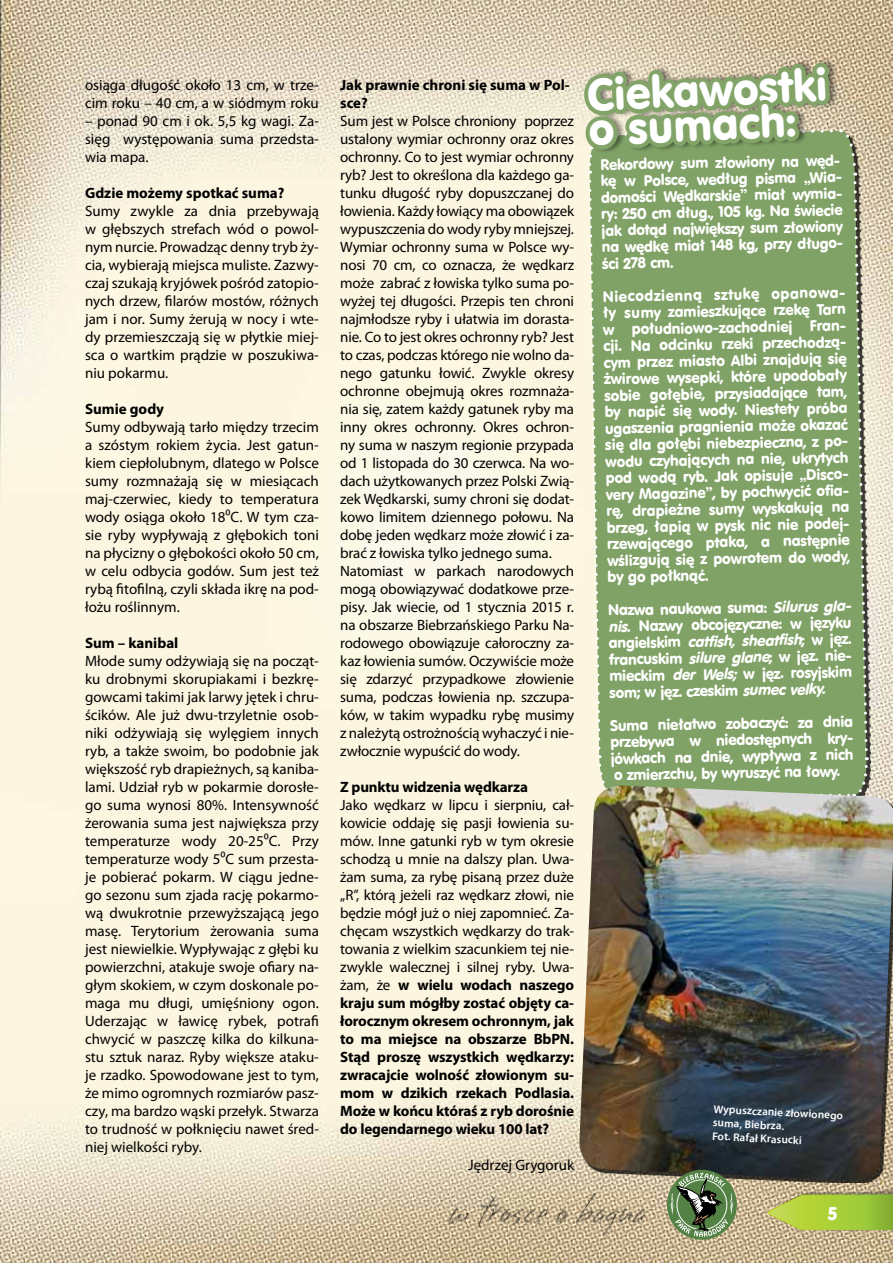
<style>
.page{position:relative;width:893px;height:1263px;background:#fff}
.page>*{position:absolute;margin:0;border:0;box-sizing:border-box;transform-origin:0 0}
.t1{font:44.25px/34.3px "VAG Rounded EU";color:#fff}
.t2{font:18px "VAG Rounded EU";color:#000}
.t3{font:15px/18px "Myriad Pro";letter-spacing:-.01em;color:#000;text-align:justify}
.t4{font:15px/16.5px "VAG Rounded EU";color:#fff}
.t5{font:700 15px/18px "Myriad Pro";color:#000}
.t6{font:600 11.25px/13.5px "Myriad Pro";color:#fff}
.s1{font-weight:700}
.s2{font-style:italic}
.s3{color:#fff}
</style>
<div class="page">
<img style="left:0;top:0;width:893px;height:1263px">
<svg style="left:767px;top:1183px;width:126px;height:47px;background:#afc156"></svg>
<img style="left:578px;top:785px;width:315px;height:396px">
<svg style="left:578px;top:56px;width:291px;height:742px;background:#8ba770"></svg>
<div style="left:667px;top:1170px;width:70px;height:70px;background:#548245;border-radius:50%"></div>
<svg style="left:670px;top:1173px;width:63px;height:64px"></svg>
<img style="left:440px;top:1193px;width:213px;height:43px">
<p class="t3" style="left:85px;top:76px;width:235px">osiąga długość około 13 cm, w trze&shy;cim roku – 40 cm, a w siódmym roku</p>
<p class="t3" style="left:85px;top:112px;width:235px">– ponad 90 cm i ok. 5,5 kg wagi. Za&shy;sięg występowania suma przedsta&shy;wia mapa.</p>
<p class="t5" style="left:85px;top:183px;width:201px">Gdzie możemy spotkać suma?</p>
<p class="t3" style="left:85px;top:202px;width:235px">Sumy zwykle za dnia przebywają w głębszych strefach wód o powol&shy;nym nurcie. Prowadząc denny tryb ży&shy;cia, wybierają miejsca muliste. Zazwy&shy;czaj szukają kryjówek pośród zatopio&shy;nych drzew, filarów mostów, różnych jam i nor. Sumy żerują w nocy i wte&shy;dy przemieszczają się w płytkie miej&shy;sca o wartkim prądzie w poszukiwa&shy;niu pokarmu.</p>
<p class="t5" style="left:85px;top:399px;width:81px">Sumie gody</p>
<p class="t3" style="left:85px;top:418px;width:235px">Sumy odbywają tarło między trzecim a szóstym rokiem życia. Jest gatun&shy;kiem ciepłolubnym, dlatego w Polsce sumy rozmnażają się w miesiącach maj-czerwiec, kiedy to temperatura wody osiąga około 18⁰C. W tym cza&shy;sie ryby wypływają z głębokich toni na płycizny o głębokości około 50 cm, w celu odbycia godów. Sum jest też rybą fitofilną, czyli składa ikrę na pod&shy;łożu roślinnym.</p>
<p class="t5" style="left:85px;top:633px;width:95px">Sum – kanibal</p>
<p class="t3" style="left:85px;top:652px;width:235px">Młode sumy odżywiają się na począt&shy;ku drobnymi skorupiakami i bezkrę&shy;gowcami takimi jak larwy jętek i chru&shy;ścików. Ale już dwu-trzyletnie osob&shy;niki odżywiają się wylęgiem innych ryb, a także swoim, bo podobnie jak większość ryb drapieżnych, są kaniba&shy;lami. Udział ryb w pokarmie dorosłe&shy;go suma wynosi 80%. Intensywność żerowania suma jest największa przy temperaturze wody 20-25⁰C. Przy temperaturze wody 5⁰C sum przesta&shy;je pobierać pokarm. W ciągu jedne&shy;go sezonu sum zjada rację pokarmo&shy;wą dwukrotnie przewyższającą jego masę. Terytorium żerowania suma jest niewielkie. Wypływając z głębi ku powierzchni, atakuje swoje ofiary na&shy;głym skokiem, w czym doskonale po&shy;maga mu długi, umięśniony ogon.<br>Uderzając w ławicę rybek, potrafi chwycić w paszczę kilka do kilkuna&shy;stu sztuk naraz. Ryby większe ataku&shy;je rzadko. Spowodowane jest to tym, że mimo ogromnych rozmiarów pasz&shy;czy, ma bardzo wąski przełyk. Stwarza to trudność w połknięciu nawet śred&shy;niej wielkości ryby.</p>
<p class="t5" style="left:340px;top:75px;width:231px">Jak prawnie chroni się suma w Pol&shy;sce?</p>
<p class="t3" style="left:340px;top:112px;width:235px;text-align:left">Sum jest w Polsce chroniony poprzez ustalony wymiar ochronny oraz okres ochronny. Co to jest wymiar ochronny ryb? Jest to określona dla każdego ga&shy;tunku długość ryby dopuszczanej do łowienia. Każdy łowiący ma obowiązek wypuszczenia do wody ryby mniejszej.<br>Wymiar ochronny suma w Polsce wy&shy;nosi 70 cm, co oznacza, że wędkarz może zabrać z łowiska tylko suma po&shy;wyżej tej długości. Przepis ten chroni najmłodsze ryby i ułatwia im dorasta&shy;nie. Co to jest okres ochronny ryb? Jest to czas, podczas którego nie wolno da&shy;nego gatunku łowić. Zwykle okresy ochronne obejmują okres rozmnaża&shy;nia się, zatem każdy gatunek ryby ma inny okres ochronny. Okres ochron&shy;ny suma w naszym regionie przypada od 1 listopada do 30 czerwca. Na wo&shy;dach użytkowanych przez Polski Zwią&shy;zek Wędkarski, sumy chroni się dodat&shy;kowo limitem dziennego połowu. Na dobę jeden wędkarz może złowić i za&shy;brać z łowiska tylko jednego suma.<br>Natomiast w parkach narodowych mogą obowiązywać dodatkowe prze&shy;pisy. Jak wiecie, od 1 stycznia 2015 r. na obszarze Biebrzańskiego Parku Na&shy;rodowego obowiązuje całoroczny za&shy;kaz łowienia sumów. Oczywiście może się zdarzyć przypadkowe złowienie suma, podczas łowienia np. szczupa&shy;ków, w takim wypadku rybę musimy z należytą ostrożnością wyhaczyć i nie&shy;zwłocznie wypuścić do wody.</p>
<p class="t5" style="left:340px;top:777px;width:189px">Z punktu widzenia wędkarza</p>
<p class="t3" style="left:340px;top:796px;width:235px">Jako wędkarz w lipcu i sierpniu, cał&shy;kowicie oddaję się pasji łowienia su&shy;mów. Inne gatunki ryb w tym okresie schodzą u mnie na dalszy plan. Uwa&shy;żam suma, za rybę pisaną przez duże „R”, którą jeżeli raz wędkarz złowi, nie będzie mógł już o niej zapomnieć. Za&shy;chęcam wszystkich wędkarzy do trak&shy;towania z wielkim szacunkiem tej nie&shy;zwykle walecznej i silnej ryby. Uwa&shy;żam, że <span class="s1">w wielu wodach naszego kraju sum mógłby zostać objęty ca&shy;łorocznym okresem ochronnym, jak to ma miejsce na obszarze BbPN.<br>Stąd proszę wszystkich wędkarzy: zwracajcie wolność złowionym su&shy;mom w dzikich rzekach Podlasia.<br>Może w końcu któraś z ryb dorośnie do legendarnego wieku 100 lat?</span></p>
<p class="t3" style="left:468px;top:1156px;width:107px">Jędrzej Grygoruk</p>
<h1 class="t1" style="left:586px;top:81px;width:243px;rotate:-3deg">Ciekawostki o sumach:</h1>
<p class="t4" style="left:600px;top:157px;width:244px;rotate:-1deg">Rekordowy sum złowiony na węd&shy;kę w Polsce, według pisma „Wia&shy;domości Wędkarskie” miał wymia&shy;ry: 250 cm dług., 105 kg. Na świecie jak dotąd największy sum złowiony na wędkę miał 148 kg, przy długo&shy;ści 278 cm.</p>
<p class="t4" style="left:602px;top:289px;width:246px;rotate:-1deg">Niecodzienną sztukę opanowa&shy;ły sumy zamieszkujące rzekę Tarn w południowo-zachodniej Fran&shy;cji. Na odcinku rzeki przechodzą&shy;cym przez miasto Albi znajdują się żwirowe wysepki, które upodobały sobie gołębie, przysiadające tam, by napić się wody. Niestety próba ugaszenia pragnienia może okazać się dla gołębi niebezpieczna, z po&shy;wodu czyhających na nie, ukrytych pod wodą ryb. Jak opisuje „Disco&shy;very Magazine”, by pochwycić ofi a&shy;rę, drapieżne sumy wyskakują na brzeg, łapią w pysk nic nie podej&shy;rzewającego ptaka, a następnie wślizgują się z powrotem do wody, by go połknąć.</p>
<p class="t4" style="left:608px;top:602px;width:247px;rotate:-1deg">Nazwa naukowa suma: <span class="s2">Silurus gla&shy;nis</span>. Nazwy obcojęzyczne: w języku angielskim <span class="s2">catfi sh, sheatfi sh</span>; w jęz. francuskim <span class="s2">silure glane</span>; w jęz. nie&shy;mieckim <span class="s2">der Wels;</span> w jęz. rosyjskim som; w jęz. czeskim <span class="s2">sumec velky.</span></p>
<p class="t4" style="left:610px;top:718px;width:246px;text-align:justify;rotate:-1deg">Suma niełatwo zobaczyć: za dnia przebywa w niedostępnych kry&shy;jówkach na dnie, wypływa z nich o zmierzchu, by wyruszyć na łowy.</p>
<p class="t6" style="left:714px;top:1102px;width:131px;rotate:3deg">Wypuszczanie złowionego suma, Biebrza.<br>Fot. Rafał Krasucki</p>
<p class="t2" style="left:817px;top:1201px;width:22px">3<span class="s3">5</span></p>
</div>
